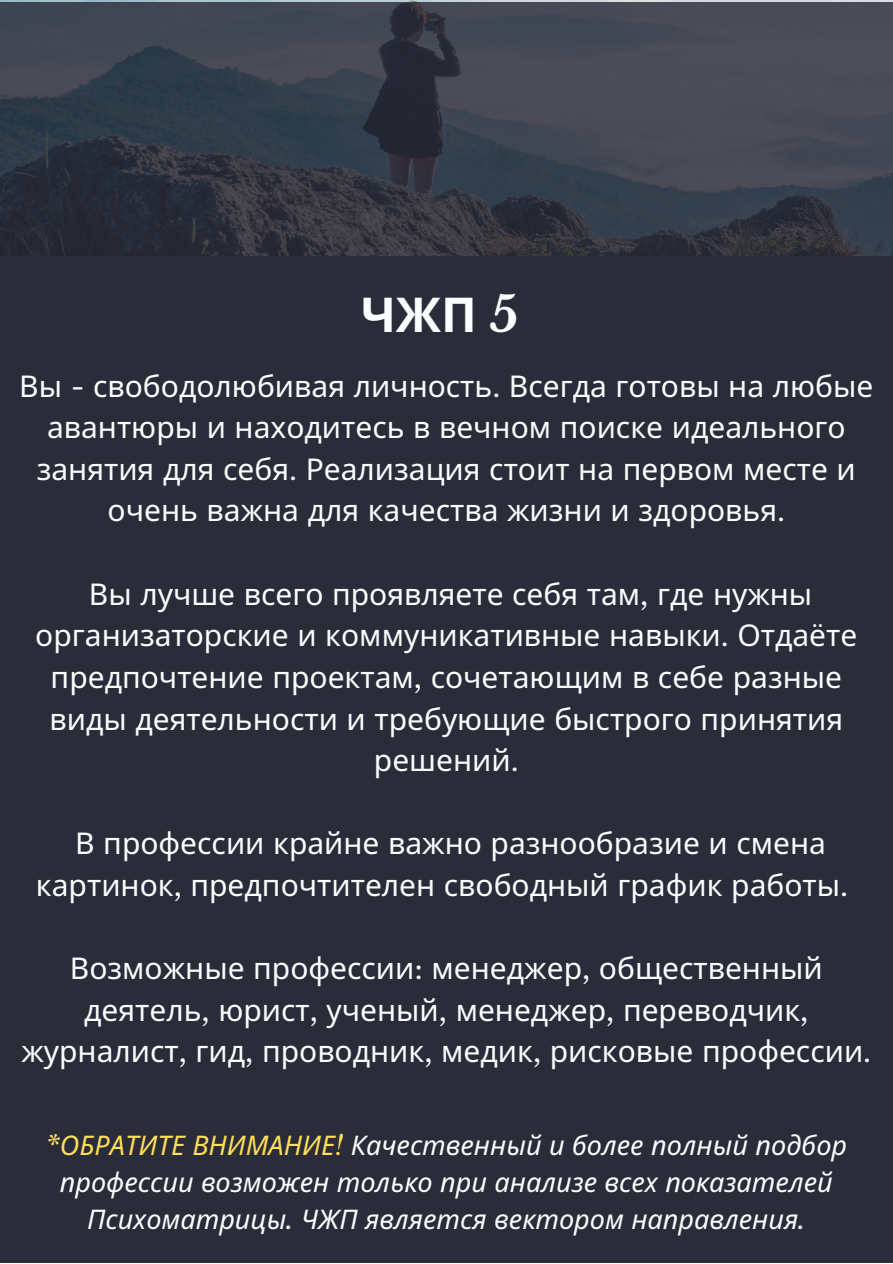
<style>
.page{position:relative;width:893px;height:1264px;background:#fff}
.page>*{position:absolute;margin:0;border:0;box-sizing:border-box;transform-origin:0 0}
.t1{font:700 48px "Noto Sans";color:#fbfdff}
.t2{font:30px/41.5px "Noto Sans";color:#fbfdff;text-align:center}
.t3{font:italic 27px/37px "Noto Sans";color:#fbfdff;text-align:center}
.s1{font-family:"Libre Baskerville"}
.s2{font-family:"Libre Baskerville";color:#ffde59}
.s3{color:#ffde59}
</style>
<div class="page">
<div style="left:0;top:0;width:892px;height:1262px;background:#2a2c39"></div>
<svg style="left:0;top:2px;width:892px;height:254px"></svg>
<p class="t1" style="left:361px;top:280px;width:159px">ЧЖП <span class="s1">5</span></p>
<p class="t2" style="left:19px;top:364px;width:855px">Вы <span class="s1">-</span> свободолюбивая личность<span class="s1">.</span> Всегда готовы на любые авантюры и находитесь в вечном поиске идеального занятия для себя<span class="s1">.</span> Реализация стоит на первом месте и очень важна для качества жизни и здоровья<span class="s1">.</span></p>
<p class="t2" style="left:35px;top:572px;width:823px">Вы лучше всего проявляете себя там<span class="s1">,</span> где нужны организаторские и коммуникативные навыки<span class="s1">.</span> Отдаёте предпочтение проектам<span class="s1">,</span> сочетающим в себе разные виды деятельности и требующие быстрого принятия решений<span class="s1">.</span></p>
<p class="t2" style="left:36px;top:822px;width:813px">В профессии крайне важно разнообразие и смена картинок<span class="s1">,</span> предпочтителен свободный график работы<span class="s1">.</span></p>
<p class="t2" style="left:21px;top:946px;width:851px">Возможные профессии<span class="s1">:</span> менеджер<span class="s1">,</span> общественный деятель<span class="s1">,</span> юрист<span class="s1">,</span> ученый<span class="s1">,</span> менеджер<span class="s1">,</span> переводчик<span class="s1">, </span>журналист<span class="s1">,</span> гид<span class="s1">,</span> проводник<span class="s1">,</span> медик<span class="s1">,</span> рисковые профессии<span class="s1">.</span></p>
<p class="t3" style="left:45px;top:1125px;width:803px"><span class="s2">*</span><span class="s3">ОБРАТИТЕ ВНИМАНИЕ</span><span class="s2">!</span> Качественный и более полный подбор профессии возможен только при анализе всех показателей<br>Психоматрицы<span class="s1">.</span> ЧЖП является вектором направления<span class="s1">.</span></p>
</div>
